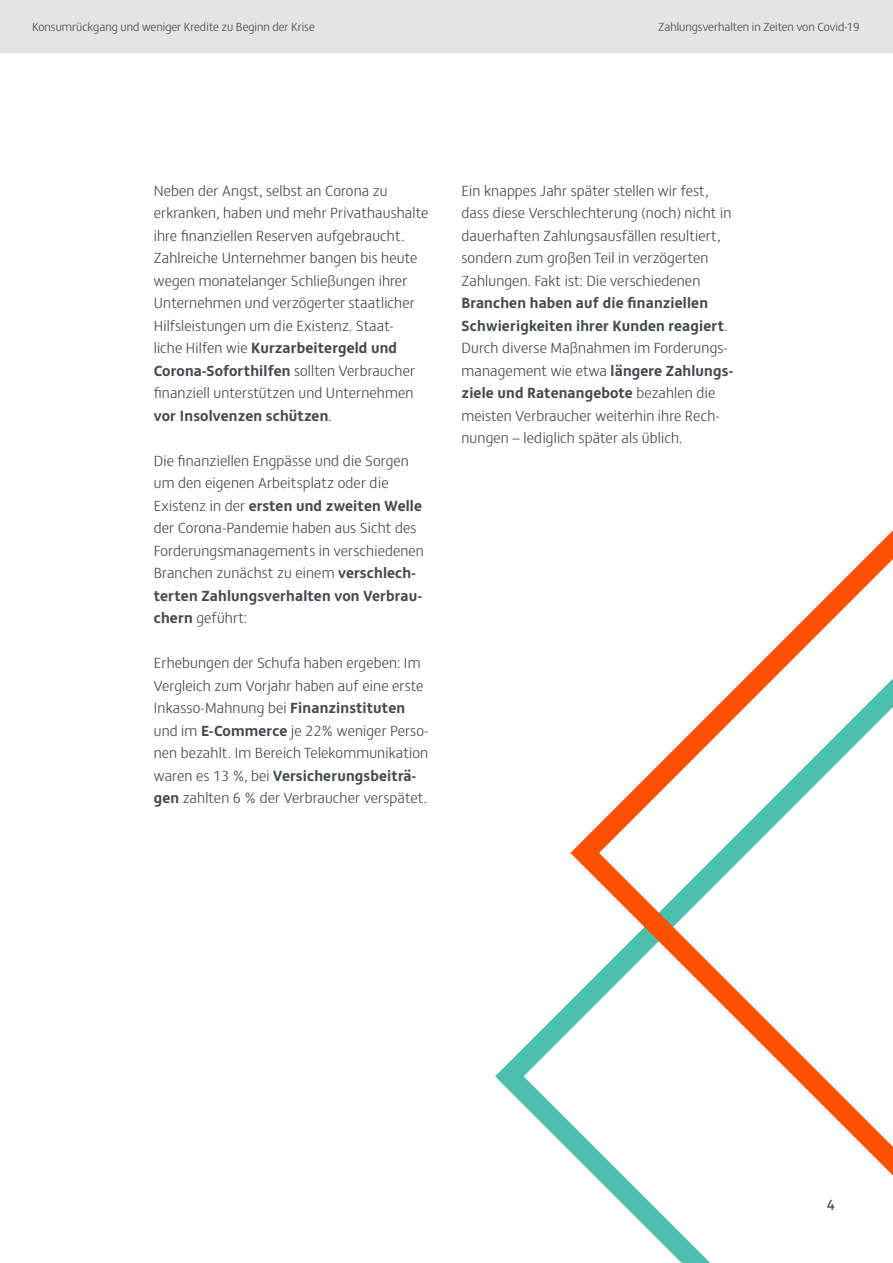
<style>
.page{position:relative;width:893px;height:1263px;background:#fff}
.page>*{position:absolute;margin:0;border:0;box-sizing:border-box;transform-origin:0 0}
.t1{font:300 15px/22.5px "FS Matthew";letter-spacing:.01em;color:#434a4f}
.t2{font:15px "FS Matthew";color:#434a4f}
.t3{font:300 12px "FS Matthew";color:#434a4f}
.s1{font-weight:700}
</style>
<div class="page">
<div style="left:0;top:0;width:893px;height:52px;background:#e3e4e4"></div>
<svg style="left:495px;top:1015px;width:61px;height:122px"></svg>
<svg style="left:556px;top:530px;width:337px;height:733px"></svg>
<p class="t3" style="left:32px;top:18px;width:284px">Konsumrückgang und weniger Kredite zu Beginn der Krise</p>
<p class="t3" style="left:658px;top:18px;width:203px">Zahlungsverhalten in Zeiten von Covid-19</p>
<p class="t1" style="left:154px;top:178px;width:276px">Neben der Angst, selbst an Corona zu erkranken, haben und mehr Privathaushalte ihre finanziellen Reserven aufgebraucht.<br>Zahlreiche Unternehmer bangen bis heute wegen monatelanger Schließungen ihrer Unternehmen und verzögerter staatlicher Hilfsleistungen um die Existenz. Staat-<br>liche Hilfen wie <span class="s1">Kurzarbeitergeld und Corona-Soforthilfen</span> sollten Verbraucher finanziell unterstützen und Unternehmen <span class="s1">vor Insolvenzen schützen</span>.</p>
<p class="t1" style="left:154px;top:448px;width:272px">Die finanziellen Engpässe und die Sorgen um den eigenen Arbeitsplatz oder die Existenz in der <span class="s1">ersten und zweiten Welle </span>der Corona-Pandemie haben aus Sicht des Forderungsmanagements in verschiedenen Branchen zunächst zu einem <span class="s1">verschlech&shy;terten Zahlungsverhalten von Verbrau&shy;chern</span> geführt:</p>
<p class="t1" style="left:154px;top:651px;width:276px">Erhebungen der Schufa haben ergeben: Im Vergleich zum Vorjahr haben auf eine erste Inkasso-Mahnung bei <span class="s1">Finanzinstituten </span>und im <span class="s1">E-Commerce</span> je 22% weniger Perso&shy;nen bezahlt. Im Bereich Telekommunikation waren es 13 %, bei <span class="s1">Versicherungsbeiträ&shy;gen</span> zahlten 6 % der Verbraucher verspätet.</p>
<p class="t1" style="left:461px;top:178px;width:271px">Ein knappes Jahr später stellen wir fest, dass diese Verschlechterung (noch) nicht in dauerhaften Zahlungsausfällen resultiert, sondern zum großen Teil in verzögerten Zahlungen. Fakt ist: Die verschiedenen</p>
<p class="t1" style="left:461px;top:291px;width:273px"><span class="s1">Branchen haben auf die finanziellen Schwierigkeiten ihrer Kunden reagiert</span>.<br>Durch diverse Maßnahmen im Forderungs&shy;management wie etwa <span class="s1">längere Zahlungs&shy;ziele und Ratenangebote</span> bezahlen die meisten Verbraucher weiterhin ihre Rech&shy;nungen – lediglich später als üblich.</p>
<p class="t2" style="left:827px;top:1193px;width:10px">4</p>
</div>
